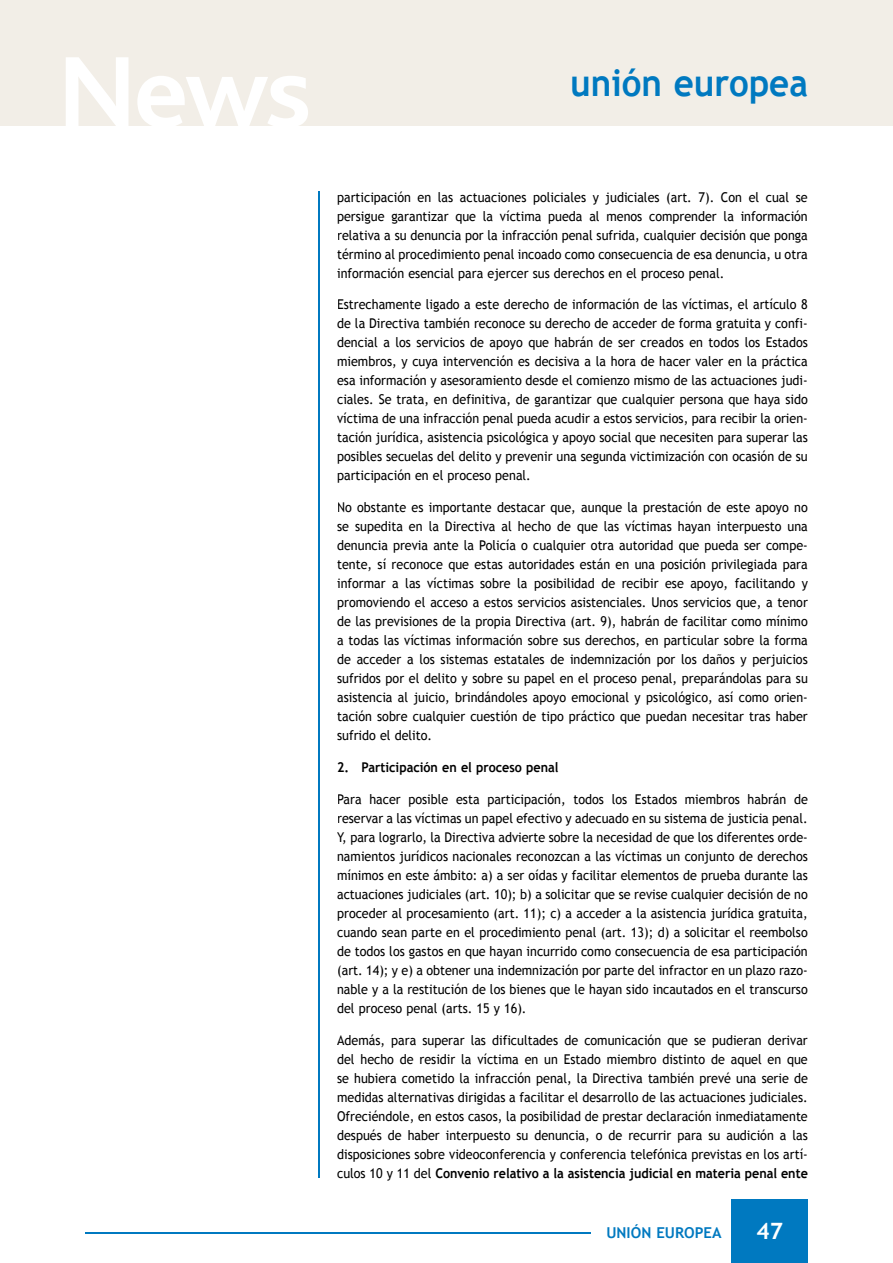
<style>
.page{position:relative;width:893px;height:1263px;background:#fff}
.page>*{position:absolute;margin:0;border:0;box-sizing:border-box;transform-origin:0 0}
.t1{font:700 105.45px "Bliss";color:#fff}
.t2{font:700 37.5px "Trebuchet MS";color:#0079c0;scale:.93 1}
.t3{font:700 22.5px "Trebuchet MS";color:#fff}
.t4{font:700 15px "Trebuchet MS";color:#0079c0}
.t5{font:13.5px/19px "Trebuchet MS";color:#000;text-align:justify;scale:.93 1}
.t6{font:700 13.5px "Trebuchet MS";color:#000;scale:.93 1}
.s1{font-weight:700}
</style>
<div class="page">
<div style="left:0;top:0;width:893px;height:125px;background:#f2eee7"></div>
<hr style="left:318px;top:192px;width:1px;height:986px;background:#0079c0">
<hr style="left:85px;top:1232px;width:655px;height:2px;background:#0079c0">
<div style="left:731px;top:1199px;width:77px;height:64px;background:#0079c0"></div>
<div style="left:591px;top:1224px;width:140px;height:16px;background:#fff"></div>
<h1 class="t1" style="left:59px;top:37px;width:254px">News</h1>
<h2 class="t2" style="left:570px;top:59px;width:257px">unión europea</h2>
<p class="t5" style="left:337px;top:187px;width:508px">participación en las actuaciones policiales y judiciales (art. 7). Con el cual se persigue garantizar que la víctima pueda al menos comprender la información relativa a su denuncia por la infracción penal sufrida, cualquier decisión que ponga término al procedimiento penal incoado como consecuencia de esa denuncia, u otra información esencial para ejercer sus derechos en el proceso penal.</p>
<p class="t5" style="left:337px;top:295px;width:508px">Estrechamente ligado a este derecho de información de las víctimas, el artículo 8 de la Directiva también reconoce su derecho de acceder de forma gratuita y confi&shy;dencial a los servicios de apoyo que habrán de ser creados en todos los Estados miembros, y cuya intervención es decisiva a la hora de hacer valer en la práctica esa información y asesoramiento desde el comienzo mismo de las actuaciones judi&shy;ciales. Se trata, en definitiva, de garantizar que cualquier persona que haya sido víctima de una infracción penal pueda acudir a estos servicios, para recibir la orien&shy;tación jurídica, asistencia psicológica y apoyo social que necesiten para superar las posibles secuelas del delito y prevenir una segunda victimización con ocasión de su participación en el proceso penal.</p>
<p class="t5" style="left:337px;top:498px;width:508px">No obstante es importante destacar que, aunque la prestación de este apoyo no se supedita en la Directiva al hecho de que las víctimas hayan interpuesto una denuncia previa ante la Policía o cualquier otra autoridad que pueda ser compe&shy;tente, sí reconoce que estas autoridades están en una posición privilegiada para informar a las víctimas sobre la posibilidad de recibir ese apoyo, facilitando y promoviendo el acceso a estos servicios asistenciales. Unos servicios que, a tenor de las previsiones de la propia Directiva (art. 9), habrán de facilitar como mínimo a todas las víctimas información sobre sus derechos, en particular sobre la forma de acceder a los sistemas estatales de indemnización por los daños y perjuicios sufridos por el delito y sobre su papel en el proceso penal, preparándolas para su asistencia al juicio, brindándoles apoyo emocional y psicológico, así como orien&shy;tación sobre cualquier cuestión de tipo práctico que puedan necesitar tras haber sufrido el delito.</p>
<p class="t6" style="left:337px;top:759px;width:240px">2. Participación en el proceso penal</p>
<p class="t5" style="left:337px;top:790px;width:508px">Para hacer posible esta participación, todos los Estados miembros habrán de reservar a las víctimas un papel efectivo y adecuado en su sistema de justicia penal.<br>Y, para lograrlo, la Directiva advierte sobre la necesidad de que los diferentes orde&shy;namientos jurídicos nacionales reconozcan a las víctimas un conjunto de derechos mínimos en este ámbito: a) a ser oídas y facilitar elementos de prueba durante las actuaciones judiciales (art. 10); b) a solicitar que se revise cualquier decisión de no proceder al procesamiento (art. 11); c) a acceder a la asistencia jurídica gratuita, cuando sean parte en el procedimiento penal (art. 13); d) a solicitar el reembolso de todos los gastos en que hayan incurrido como consecuencia de esa participación (art. 14); y e) a obtener una indemnización por parte del infractor en un plazo razo&shy;nable y a la restitución de los bienes que le hayan sido incautados en el transcurso del proceso penal (arts. 15 y 16).</p>
<p class="t5" style="left:337px;top:1031px;width:508px">Además, para superar las dificultades de comunicación que se pudieran derivar del hecho de residir la víctima en un Estado miembro distinto de aquel en que se hubiera cometido la infracción penal, la Directiva también prevé una serie de medidas alternativas dirigidas a facilitar el desarrollo de las actuaciones judiciales.<br>Ofreciéndole, en estos casos, la posibilidad de prestar declaración inmediatamente después de haber interpuesto su denuncia, o de recurrir para su audición a las disposiciones sobre videoconferencia y conferencia telefónica previstas en los artí&shy;culos 10 y 11 del <span class="s1">Convenio relativo a la asistencia judicial en materia penal ente</span></p>
<p class="t4" style="left:606px;top:1223px;width:117px">UNIÓN EUROPEA</p>
<h3 class="t3" style="left:756px;top:1216px;width:28px">47</h3>
</div>
